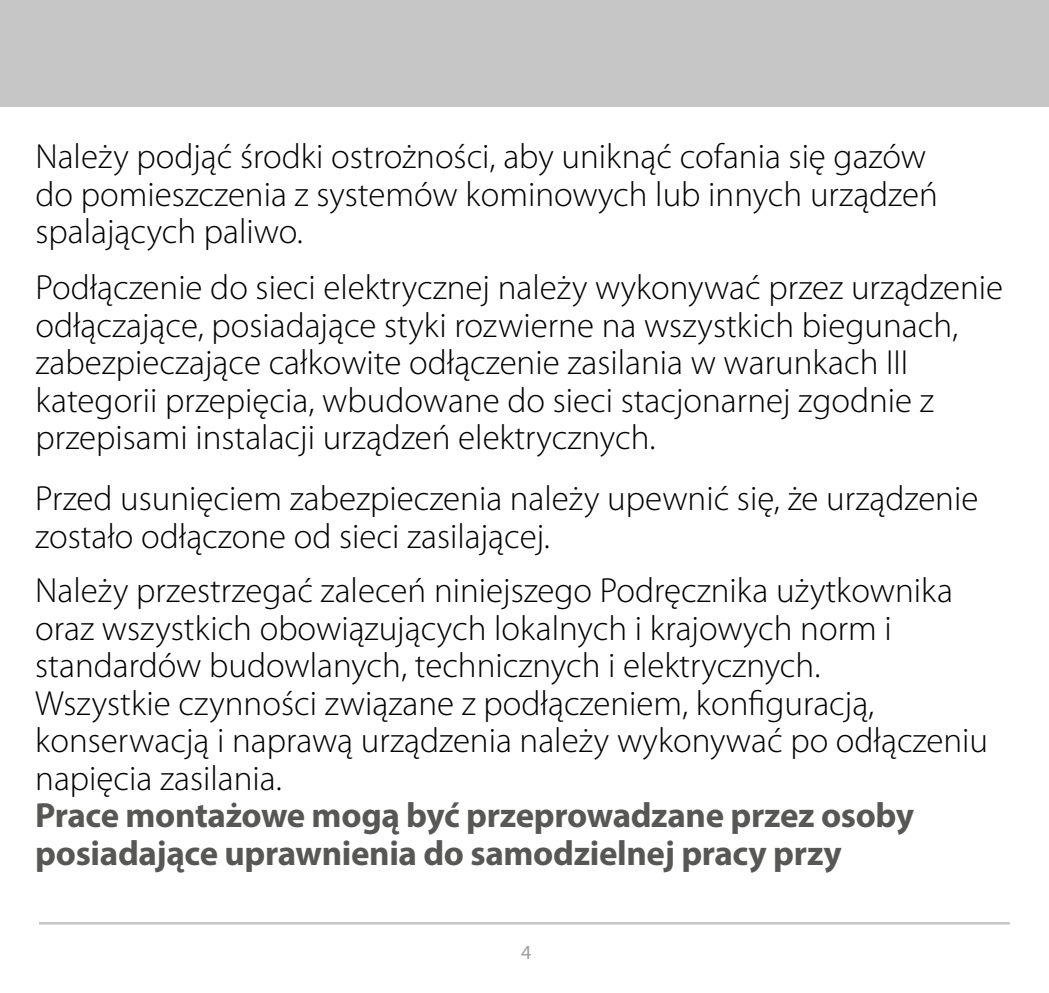
<style>
.page{position:relative;width:1049px;height:993px;background:#fff}
.page>*{position:absolute;margin:0;border:0;box-sizing:border-box;transform-origin:0 0}
.t1{font:300 35px/37.5px "Myriad Pro";color:#000}
.t2{font:700 35px/37.5px "Myriad Pro";letter-spacing:-.01em;color:#575756}
.t3{font:20px "Myriad Pro";color:#9d9d9c}
</style>
<div class="page">
<div style="left:0;top:0;width:1049px;height:106px;background:#c6c6c6"></div>
<hr style="left:39px;top:921px;width:971px;height:3px;background:#c6c6c6">
<p class="t1" style="left:35px;top:138px;width:904px">Należy podjąć środki ostrożności, aby uniknąć cofania się gazów do pomieszczenia z systemów kominowych lub innych urządzeń spalających paliwo.</p>
<p class="t1" style="left:35px;top:269px;width:969px">Podłączenie do sieci elektrycznej należy wykonywać przez urządzenie odłączające, posiadające styki rozwierne na wszystkich biegunach, zabezpieczające całkowite odłączenie zasilania w warunkach III kategorii przepięcia, wbudowane do sieci stacjonarnej zgodnie z przepisami instalacji urządzeń elektrycznych.</p>
<p class="t1" style="left:35px;top:480px;width:944px">Przed usunięciem zabezpieczenia należy upewnić się, że urządzenie zostało odłączone od sieci zasilającej.</p>
<p class="t1" style="left:35px;top:572px;width:954px">Należy przestrzegać zaleceń niniejszego Podręcznika użytkownika oraz wszystkich obowiązujących lokalnych i krajowych norm i standardów budowlanych, technicznych i elektrycznych.<br>Wszystkie czynności związane z podłączeniem, konfiguracją, konserwacją i naprawą urządzenia należy wykonywać po odłączeniu napięcia zasilania.</p>
<p class="t2" style="left:35px;top:795px;width:880px">Prace montażowe mogą być przeprowadzane przez osoby posiadające uprawnienia do samodzielnej pracy przy</p>
<p class="t3" style="left:521px;top:939px;width:12px">4</p>
</div>
